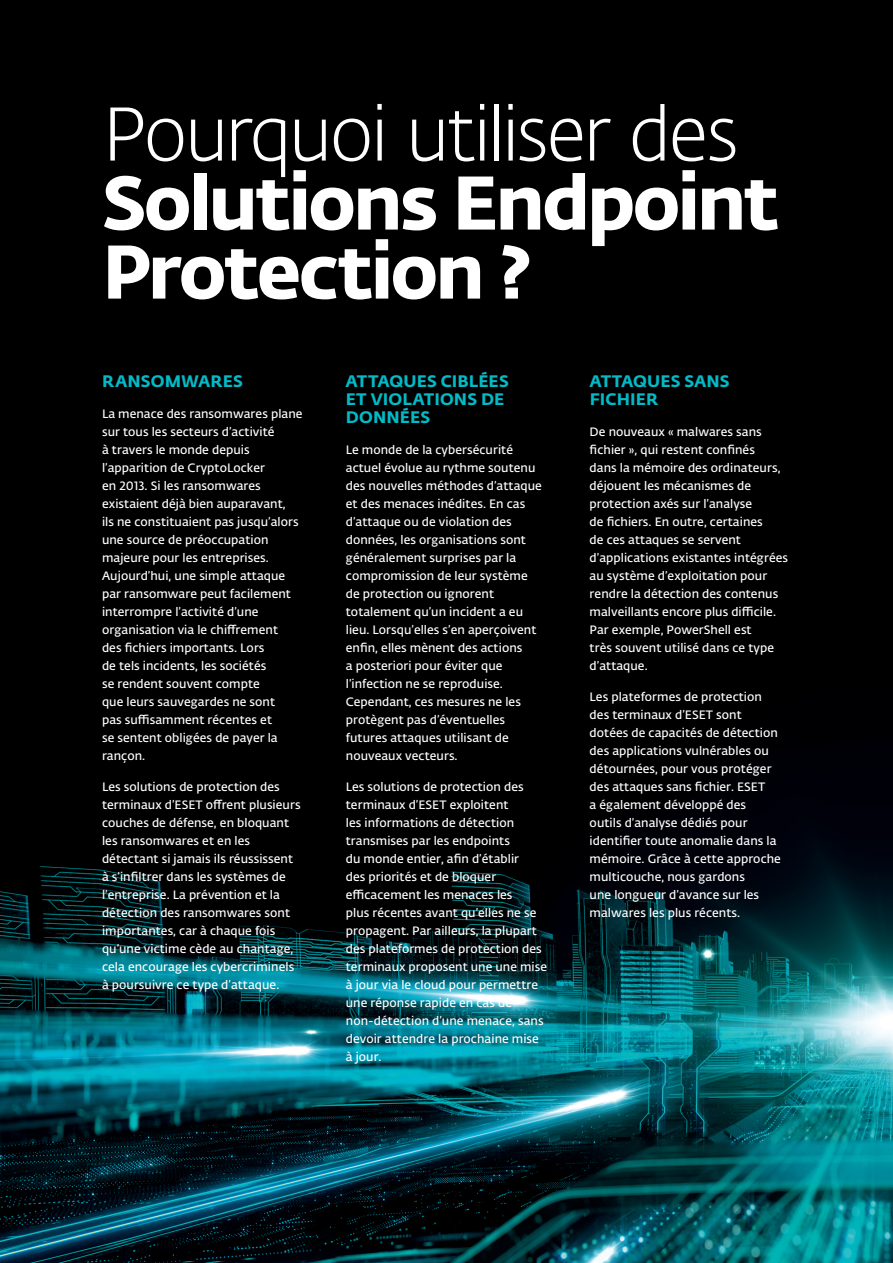
<style>
.page{position:relative;width:893px;height:1263px;background:#fff}
.page>*{position:absolute;margin:0;border:0;box-sizing:border-box;transform-origin:0 0}
.Headline_1{font:75px/69px "Fedra Sans Alt Pro Bold LF";letter-spacing:-.035em;color:#fff}
.Headline_3{font:16.5px/18px "Fedra Sans Alt Pro Bold LF";letter-spacing:.01em;color:#03bac6}
.t1{font:12px/18px "Fedra Sans Alt Pro Demi LF";letter-spacing:.005em;color:#fff}
.s1{font-family:"Fedra Sans Alt Pro Light LF"}
</style>
<div class="page">
<img style="left:0;top:0;width:893px;height:1263px">
<p class="Headline_1" style="left:102px;top:94px;width:679px"><span class="s1">Pourquoi utiliser des<br></span>Solutions Endpoint<br>Protection ?</p>
<p class="Headline_3" style="left:102px;top:371px;width:142px">RANSOMWARES</p>
<p class="t1" style="left:102px;top:404px;width:202px">La menace des ransomwares plane sur tous les secteurs d’activité<br>à travers le monde depuis l’apparition de CryptoLocker<br>en 2013. Si les ransomwares existaient déjà bien auparavant,<br>ils ne constituaient pas jusqu’alors une source de préoccupation majeure pour les entreprises.<br>Aujourd’hui, une simple attaque par ransomware peut facilement interrompre l’activité d’une organisation via le chiffrement<br>des fichiers importants. Lors<br>de tels incidents, les sociétés<br>se rendent souvent compte<br>que leurs sauvegardes ne sont<br>pas suffisamment récentes et<br>se sentent obligées de payer la rançon.</p>
<p class="t1" style="left:102px;top:777px;width:200px">Les solutions de protection des terminaux d’ESET offrent plusieurs couches de défense, en bloquant les ransomwares et en les détectant si jamais ils réussissent à s’infiltrer dans les systèmes de l’entreprise. La prévention et la détection des ransomwares sont importantes, car à chaque fois qu’une victime cède au chantage, cela encourage les cybercriminels à poursuivre ce type d’attaque.</p>
<p class="Headline_3" style="left:346px;top:371px;width:164px">ATTAQUES CIBLÉES<br>ET VIOLATIONS DE<br>DONNÉES</p>
<p class="t1" style="left:346px;top:440px;width:198px">Le monde de la cybersécurité actuel évolue au rythme soutenu des nouvelles méthodes d’attaque et des menaces inédites. En cas d’attaque ou de violation des données, les organisations sont généralement surprises par la compromission de leur système de protection ou ignorent totalement qu’un incident a eu lieu. Lorsqu’elles s’en aperçoivent enfin, elles mènent des actions<br>a posteriori pour éviter que l’infection ne se reproduise.<br>Cependant, ces mesures ne les protègent pas d’éventuelles futures attaques utilisant de nouveaux vecteurs.</p>
<p class="t1" style="left:346px;top:777px;width:203px">Les solutions de protection des terminaux d’ESET exploitent<br>les informations de détection transmises par les endpoints<br>du monde entier, afin d’établir<br>des priorités et de bloquer efficacement les menaces les<br>plus récentes avant qu’elles ne se propagent. Par ailleurs, la plupart des plateformes de protection des terminaux proposent une une mise à jour via le cloud pour permettre une réponse rapide en cas de non-détection d’une menace, sans devoir attendre la prochaine mise à jour.</p>
<p class="Headline_3" style="left:590px;top:371px;width:141px">ATTAQUES SANS<br>FICHIER</p>
<p class="t1" style="left:590px;top:422px;width:200px">De nouveaux « malwares sans fichier », qui restent confinés<br>dans la mémoire des ordinateurs, déjouent les mécanismes de protection axés sur l’analyse<br>de fichiers. En outre, certaines<br>de ces attaques se servent d’applications existantes intégrées au système d’exploitation pour rendre la détection des contenus malveillants encore plus difficile.<br>Par exemple, PowerShell est<br>très souvent utilisé dans ce type d’attaque.</p>
<p class="t1" style="left:590px;top:687px;width:193px">Les plateformes de protection des terminaux d’ESET sont dotées de capacités de détection des applications vulnérables ou détournées, pour vous protéger des attaques sans fichier. ESET<br>a également développé des outils d’analyse dédiés pour identifier toute anomalie dans la mémoire. Grâce à cette approche multicouche, nous gardons<br>une longueur d’avance sur les malwares les plus récents.</p>
</div>
